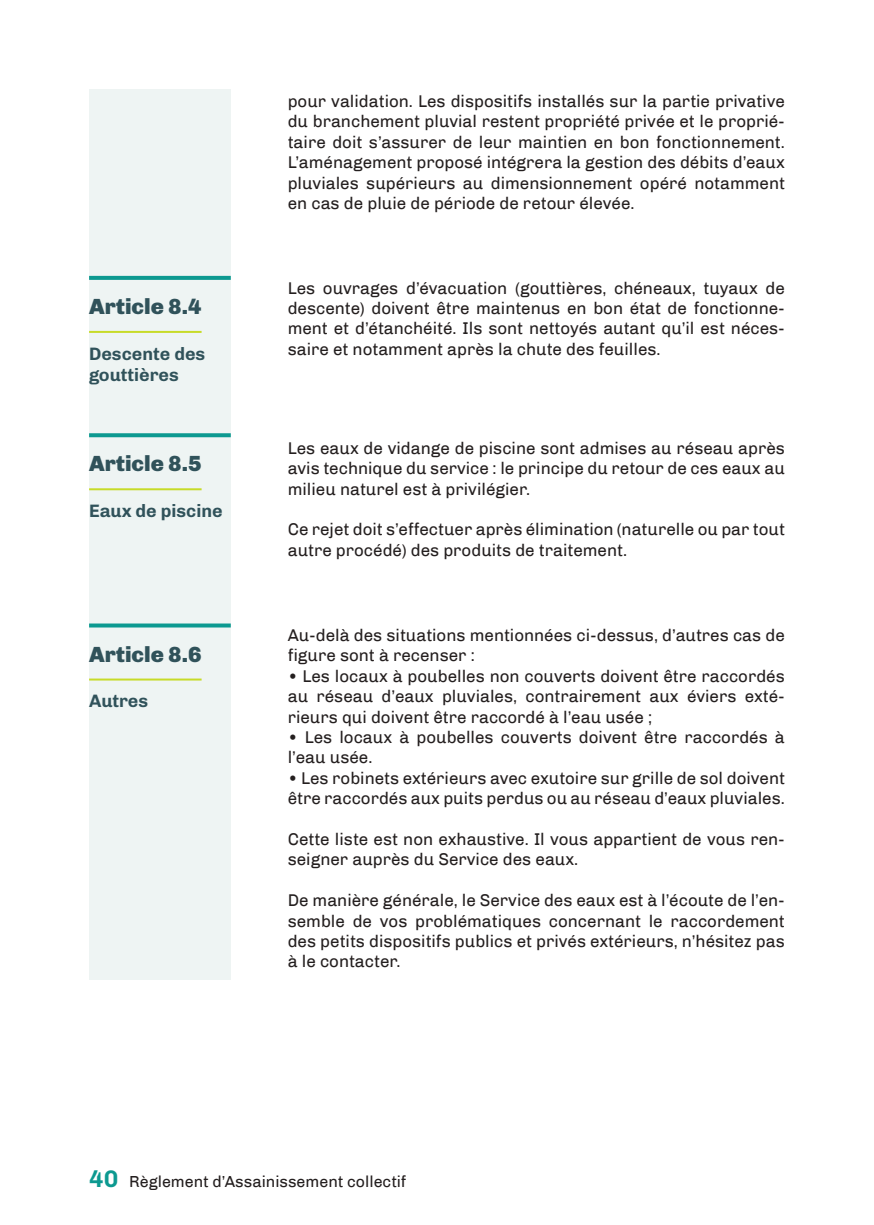
<style>
.page{position:relative;width:874px;height:1225px;background:#fff}
.page>*{position:absolute;margin:0;border:0;box-sizing:border-box;transform-origin:0 0}
.t1{font:900 22px "Chivo";color:#30525a}
.t2{font:700 18px/21.6px "Chivo";color:#30525a}
.t3{font:17px/20.4px "Chivo";color:#241f1f;text-align:justify}
.t4{font:16px "Chivo";color:#241f1f}
.s1{font-weight:700;font-size:24px;color:#0c9990}
</style>
<div class="page">
<div style="left:89px;top:89px;width:142px;height:890px;background:#eef4f3"></div>
<svg style="left:89px;top:276px;width:142px;height:4px"></svg>
<hr style="left:89px;top:331px;width:112px;height:2px;background:#c7db28">
<svg style="left:89px;top:433px;width:142px;height:4px"></svg>
<hr style="left:89px;top:488px;width:112px;height:2px;background:#c7db28">
<svg style="left:89px;top:623px;width:142px;height:4px"></svg>
<hr style="left:89px;top:678px;width:112px;height:2px;background:#c7db28">
<p class="t1" style="left:89px;top:293px;width:114px">Article 8.4</p>
<p class="t2" style="left:89px;top:342px;width:118px">Descente des gouttières</p>
<p class="t1" style="left:89px;top:451px;width:114px">Article 8.5</p>
<p class="t2" style="left:89px;top:500px;width:135px">Eaux de piscine</p>
<p class="t1" style="left:89px;top:641px;width:114px">Article 8.6</p>
<p class="t2" style="left:89px;top:690px;width:61px">Autres</p>
<p class="t3" style="left:287px;top:91px;width:498px">pour validation. Les dispositifs installés sur la partie privative du branchement pluvial restent propriété privée et le proprié&shy;taire doit s’assurer de leur maintien en bon fonctionnement.<br>L’aménagement proposé intégrera la gestion des débits d’eaux pluviales supérieurs au dimensionnement opéré notamment en cas de pluie de période de retour élevée.</p>
<p class="t3" style="left:287px;top:278px;width:498px">Les ouvrages d’évacuation (gouttières, chéneaux, tuyaux de descente) doivent être maintenus en bon état de fonctionne&shy;ment et d’étanchéité. Ils sont nettoyés autant qu’il est néces&shy;saire et notamment après la chute des feuilles.</p>
<p class="t3" style="left:287px;top:438px;width:498px">Les eaux de vidange de piscine sont admises au réseau après avis technique du service : le principe du retour de ces eaux au milieu naturel est à privilégier.</p>
<p class="t3" style="left:287px;top:519px;width:498px">Ce rejet doit s’effectuer après élimination (naturelle ou par tout autre procédé) des produits de traitement.</p>
<p class="t3" style="left:287px;top:625px;width:498px">Au-delà des situations mentionnées ci-dessus, d’autres cas de figure sont à recenser :</p>
<p class="t3" style="left:287px;top:666px;width:498px">• Les locaux à poubelles non couverts doivent être raccordés au réseau d’eaux pluviales, contrairement aux éviers exté&shy;rieurs qui doivent être raccordé à l’eau usée ;</p>
<p class="t3" style="left:287px;top:727px;width:498px">• Les locaux à poubelles couverts doivent être raccordés à l’eau usée.</p>
<p class="t3" style="left:287px;top:768px;width:498px">• Les robinets extérieurs avec exutoire sur grille de sol doivent être raccordés aux puits perdus ou au réseau d’eaux pluviales.</p>
<p class="t3" style="left:287px;top:829px;width:498px">Cette liste est non exhaustive. Il vous appartient de vous ren&shy;seigner auprès du Service des eaux.</p>
<p class="t3" style="left:287px;top:890px;width:498px">De manière générale, le Service des eaux est à l’écoute de l’en&shy;semble de vos problématiques concernant le raccordement des petits dispositifs publics et privés extérieurs, n’hésitez pas à le contacter.</p>
<p class="t4" style="left:89px;top:1172px;width:318px"><span class="s1">40</span> Règlement d’Assainissement collectif</p>
</div>
